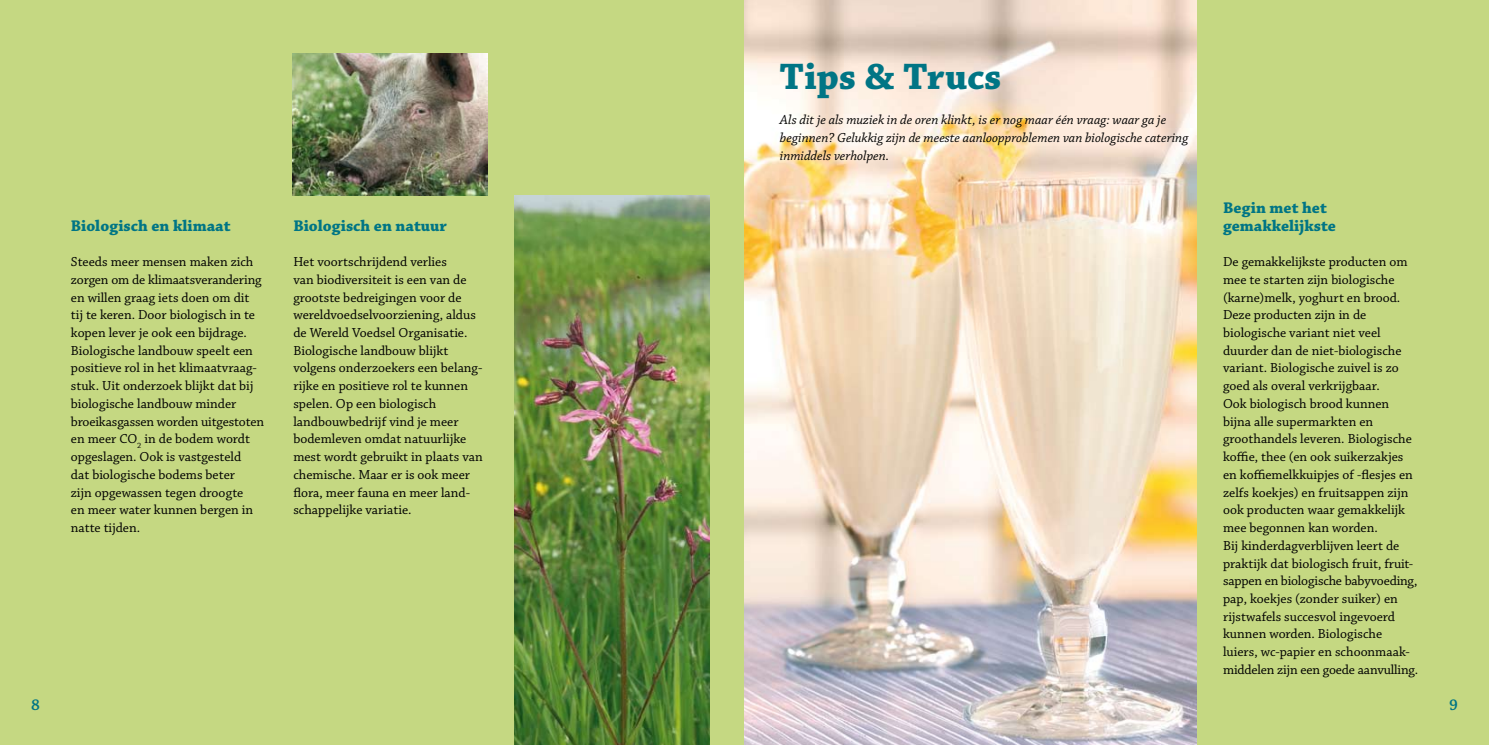
<style>
.page{position:relative;width:1489px;height:745px;background:#fff}
.page>*{position:absolute;margin:0;border:0;box-sizing:border-box;transform-origin:0 0}
.t1{font:700 38.75px "Chaparral Pro";color:#007585}
.t2{font:700 16.25px/17.8px "Chaparral Pro";color:#007585}
.t3{font:600 16.25px "Chaparral Pro";color:#007585}
.t4{font:13.75px/17.8px "Chaparral Pro";color:#000}
.t5{font:italic 13.75px/17.8px "Chaparral Pro";color:#000}
</style>
<div class="page">
<div style="left:0;top:0;width:744px;height:744px;background:#c5d882"></div>
<div style="left:1196px;top:0;width:292px;height:744px;background:#c5d882"></div>
<img style="left:292px;top:53px;width:195px;height:142px">
<img style="left:514px;top:195px;width:195px;height:549px">
<img style="left:744px;top:0;width:452px;height:744px">
<p class="t2" style="left:71px;top:217px;width:161px">Biologisch en klimaat</p>
<p class="t4" style="left:71px;top:253px;width:195px">Steeds meer mensen maken zich zorgen om de klimaatsverandering en willen graag iets doen om dit tij te keren. Door biologisch in te kopen lever je ook een bijdrage.<br>Biologische landbouw speelt een positieve rol in het klimaatvraag&shy;stuk. Uit onderzoek blijkt dat bij biologische landbouw minder broeikasgassen worden uitgestoten en meer CO<sub>2</sub> in de bodem wordt opgeslagen. Ook is vastgesteld<br>dat biologische bodems beter<br>zijn opgewassen tegen droogte<br>en meer water kunnen bergen in natte tijden.</p>
<p class="t2" style="left:293px;top:217px;width:155px">Biologisch en natuur</p>
<p class="t4" style="left:293px;top:253px;width:191px">Het voortschrijdend verlies<br>van biodiversiteit is een van de grootste bedreigingen voor de wereldvoedselvoorziening, aldus de Wereld Voedsel Organisatie.<br>Biologische landbouw blijkt volgens onderzoekers een belang&shy;rijke en positieve rol te kunnen spelen. Op een biologisch landbouwbedrijf vind je meer bodemleven omdat natuurlijke mest wordt gebruikt in plaats van chemische. Maar er is ook meer flora, meer fauna en meer land&shy;schappelijke variatie.</p>
<h1 class="t1" style="left:780px;top:54px;width:223px">Tips &amp; Trucs</h1>
<p class="t5" style="left:780px;top:111px;width:410px">Als dit je als muziek in de oren klinkt, is er nog maar één vraag: waar ga je beginnen? Gelukkig zijn de meeste aanloopproblemen van biologische catering inmiddels verholpen.</p>
<p class="t2" style="left:1222px;top:199px;width:114px">Begin met het gemakkelijkste</p>
<p class="t4" style="left:1222px;top:253px;width:196px">De gemakkelijkste producten om mee te starten zijn biologische (karne)melk, yoghurt en brood.<br>Deze producten zijn in de biologische variant niet veel duurder dan de niet-biologische variant. Biologische zuivel is zo goed als overal verkrijgbaar.<br>Ook biologisch brood kunnen bijna alle supermarkten en groothandels leveren. Biologische koffie, thee (en ook suikerzakjes en koffiemelkkuipjes of -flesjes en zelfs koekjes) en fruitsappen zijn ook producten waar gemakkelijk mee begonnen kan worden.<br>Bij kinderdagverblijven leert de praktijk dat biologisch fruit, fruit&shy;sappen en biologische babyvoeding, pap, koekjes (zonder suiker) en rijstwafels succesvol ingevoerd kunnen worden. Biologische luiers, wc-papier en schoonmaak&shy;middelen zijn een goede aanvulling.</p>
<p class="t3" style="left:31px;top:694px;width:10px">8</p>
<p class="t3" style="left:1448px;top:694px;width:10px">9</p>
</div>
